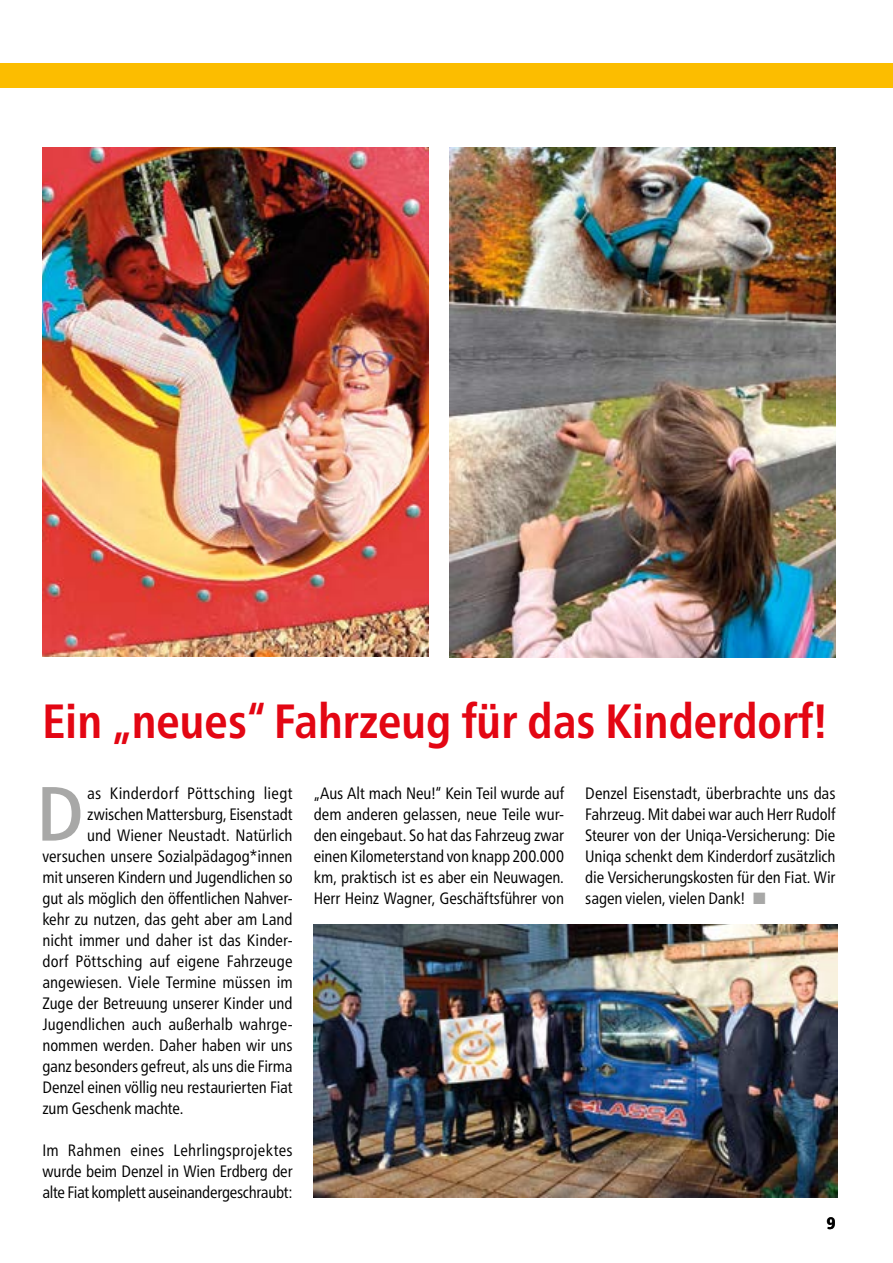
<style>
.page{position:relative;width:893px;height:1263px;background:#fff}
.page>*{position:absolute;margin:0;border:0;box-sizing:border-box;transform-origin:0 0}
.t1{font:500 condensed 76.65px "Frutiger Neue LT Pro";color:#a8a8a7}
.t2{font:700 condensed 48px "Frutiger Neue LT Pro";color:#e30613}
.t3{font:condensed 16.5px/21px "Frutiger Neue LT Pro";letter-spacing:-.005em;color:#000;text-align:justify}
.t4{font:condensed 16.5px "Frutiger Neue LT Pro";letter-spacing:.015em;color:#000}
.t5{font:800 condensed 16.5px "Frutiger Neue LT Pro";color:#000}
.s1{color:#a8a8a7}
</style>
<div class="page">
<div style="left:0;top:64px;width:893px;height:24px;background:#fcbd00"></div>
<img style="left:42px;top:148px;width:386px;height:509px">
<img style="left:314px;top:925px;width:523px;height:272px">
<img style="left:450px;top:148px;width:385px;height:509px">
<h2 class="t2" style="left:42px;top:693px;width:787px">Ein „neues“ Fahrzeug für das Kinderdorf!</h2>
<h1 class="t1" style="left:37px;top:769px;width:49px">D</h1>
<p class="t4" style="left:87px;top:783px;width:207px">as Kinderdorf Pöttsching liegt</p>
<p class="t3" style="left:314px;top:782px;width:252px">„Aus Alt mach Neu!“ Kein Teil wurde auf dem anderen gelassen, neue Teile wur&shy;den eingebaut. So hat das Fahrzeug zwar einen Kilometerstand von knapp 200.000 km, praktisch ist es aber ein Neuwagen.<br>Herr Heinz Wagner, Geschäftsführer von</p>
<p class="t3" style="left:585px;top:782px;width:252px">Denzel Eisenstadt, überbrachte uns das Fahrzeug. Mit dabei war auch Herr Rudolf Steurer von der Uniqa-Versicherung: Die Uniqa schenkt dem Kinderdorf zusätzlich die Versicherungskosten für den Fiat. Wir sagen vielen, vielen Dank! <span class="s1">■</span></p>
<p class="t3" style="left:87px;top:803px;width:207px">zwischen Mattersburg, Eisenstadt</p>
<p class="t3" style="left:87px;top:824px;width:207px">und Wiener Neustadt. Natürlich</p>
<p class="t3" style="left:42px;top:845px;width:252px">versuchen unsere Sozialpädagog*innen</p>
<p class="t3" style="left:42px;top:866px;width:252px">mit unseren Kindern und Jugendlichen so</p>
<p class="t3" style="left:42px;top:887px;width:252px">gut als möglich den öffentlichen Nahver-</p>
<p class="t3" style="left:42px;top:908px;width:252px">kehr zu nutzen, das geht aber am Land</p>
<p class="t3" style="left:42px;top:929px;width:252px">nicht immer und daher ist das Kinder-</p>
<p class="t3" style="left:42px;top:950px;width:252px">dorf Pöttsching auf eigene Fahrzeuge</p>
<p class="t3" style="left:42px;top:971px;width:252px">angewiesen. Viele Termine müssen im</p>
<p class="t3" style="left:42px;top:992px;width:252px">Zuge der Betreuung unserer Kinder und</p>
<p class="t3" style="left:42px;top:1013px;width:252px">Jugendlichen auch außerhalb wahrge-</p>
<p class="t3" style="left:42px;top:1034px;width:252px">nommen werden. Daher haben wir uns</p>
<p class="t3" style="left:42px;top:1055px;width:252px">ganz besonders gefreut, als uns die Firma</p>
<p class="t3" style="left:42px;top:1076px;width:252px">Denzel einen völlig neu restaurierten Fiat</p>
<p class="t3" style="left:42px;top:1097px;width:142px">zum Geschenk machte.</p>
<p class="t3" style="left:42px;top:1139px;width:252px">Im Rahmen eines Lehrlingsprojektes wurde beim Denzel in Wien Erdberg der alte Fiat komplett auseinandergeschraubt:</p>
<p class="t5" style="left:827px;top:1213px;width:10px">9</p>
</div>
